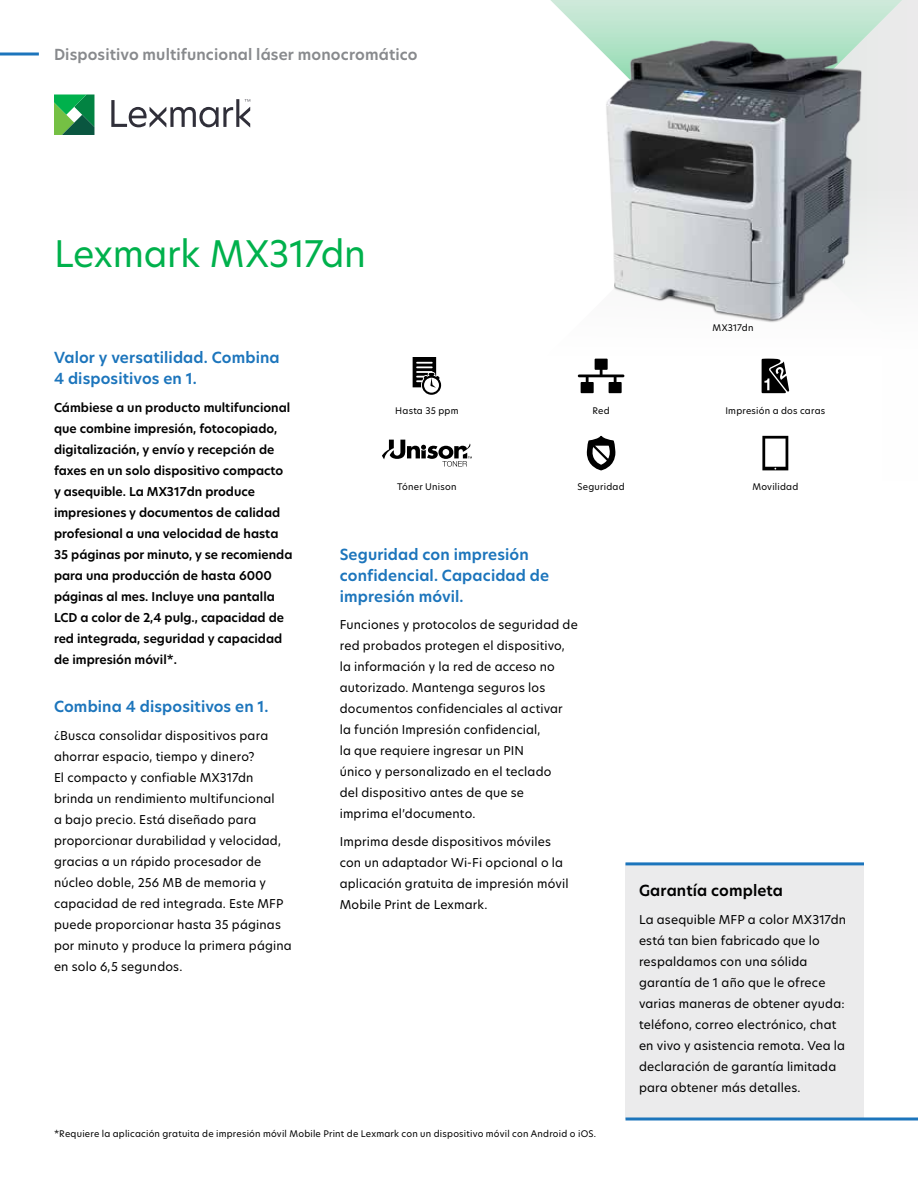
<style>
.page{position:relative;width:918px;height:1188px;background:#fff}
.page>*{position:absolute;margin:0;border:0;box-sizing:border-box;transform-origin:0 0}
.t1{font:36px "TP Hero";letter-spacing:-.01em;color:#00b14c}
.t2{font:600 15px/21px "TP Hero";letter-spacing:.01em;color:#1c75bc}
.t3{font:600 15px "TP Hero";letter-spacing:.01em;color:#888a8d}
.t4{font:600 15px "TP Hero";letter-spacing:.01em;color:#000}
.t5{font:12px/21px "TP Hero";letter-spacing:.015em;color:#000}
.t6{font:600 12px/21px "TP Hero";color:#000}
.t7{font:9px "TP Hero";letter-spacing:.025em;color:#000}
</style>
<div class="page">
<svg style="left:0;top:52px;width:39px;height:4px"></svg>
<svg style="left:761px;top:0;width:157px;height:381px"></svg>
<svg style="left:550px;top:0;width:366px;height:176px"></svg>
<svg style="left:111px;top:99px;width:139px;height:28px"></svg>
<svg style="left:54px;top:94px;width:40px;height:41px;background:#359d56"></svg>
<img style="left:597px;top:39px;width:272px;height:285px">
<svg style="left:413px;top:357px;width:28px;height:38px"></svg>
<svg style="left:578px;top:359px;width:46px;height:34px"></svg>
<svg style="left:762px;top:359px;width:27px;height:34px"></svg>
<svg style="left:382px;top:440px;width:90px;height:27px"></svg>
<svg style="left:587px;top:436px;width:28px;height:34px"></svg>
<svg style="left:762px;top:436px;width:26px;height:34px"></svg>
<div style="left:626px;top:864px;width:238px;height:255px;background:#ebebec"></div>
<hr style="left:626px;top:1118px;width:238px;height:2px;background:#1c75bc">
<hr style="left:864px;top:1118px;width:54px;height:2px;background:#1c75bc">
<hr style="left:626px;top:862px;width:238px;height:3px;background:#1c75bc">
<p class="t3" style="left:54px;top:44px;width:365px">Dispositivo multifuncional láser monocromático</p>
<h1 class="t1" style="left:54px;top:229px;width:313px">Lexmark MX317dn</h1>
<p class="t7" style="left:713px;top:322px;width:42px">MX317dn</p>
<p class="t2" style="left:54px;top:347px;width:227px">Valor y versatilidad. Combina<br>4 dispositivos en 1.</p>
<p class="t6" style="left:54px;top:397px;width:240px">Cámbiese a un producto multifuncional que combine impresión, fotocopiado, digitalización, y envío y recepción de faxes en un solo dispositivo compacto y asequible. La MX317dn produce impresiones y documentos de calidad profesional a una velocidad de hasta 35 páginas por minuto, y se recomienda para una producción de hasta 6000 páginas al mes. Incluye una pantalla LCD a color de 2,4 pulg., capacidad de red integrada, seguridad y capacidad de impresión móvil*.</p>
<p class="t2" style="left:54px;top:696px;width:216px">Combina 4 dispositivos en 1.</p>
<p class="t5" style="left:54px;top:724px;width:239px">¿Busca consolidar dispositivos para ahorrar espacio, tiempo y dinero?<br>El compacto y confiable MX317dn brinda un rendimiento multifuncional<br>a bajo precio. Está diseñado para proporcionar durabilidad y velocidad, gracias a un rápido procesador de núcleo doble, 256 MB de memoria y capacidad de red integrada. Este MFP puede proporcionar hasta 35 páginas por minuto y produce la primera página en solo 6,5 segundos.</p>
<p class="t7" style="left:395px;top:405px;width:65px">Hasta 35 ppm</p>
<p class="t7" style="left:593px;top:405px;width:19px">Red</p>
<p class="t7" style="left:725px;top:405px;width:101px">Impresión a dos caras</p>
<p class="t7" style="left:397px;top:480px;width:61px">Tóner Unison</p>
<p class="t7" style="left:578px;top:480px;width:49px">Seguridad</p>
<p class="t7" style="left:753px;top:480px;width:47px">Movilidad</p>
<p class="t2" style="left:340px;top:544px;width:211px">Seguridad con impresión confidencial. Capacidad de impresión móvil.</p>
<p class="t5" style="left:340px;top:614px;width:240px">Funciones y protocolos de seguridad de red probados protegen el dispositivo, la información y la red de acceso no autorizado. Mantenga seguros los documentos confidenciales al activar<br>la función Impresión confidencial,<br>la que requiere ingresar un PIN<br>único y personalizado en el teclado<br>del dispositivo antes de que se<br>imprima el’documento.</p>
<p class="t5" style="left:340px;top:831px;width:230px">Imprima desde dispositivos móviles con un adaptador Wi-Fi opcional o la aplicación gratuita de impresión móvil Mobile Print de Lexmark.</p>
<p class="t4" style="left:639px;top:881px;width:146px">Garantía completa</p>
<p class="t5" style="left:639px;top:909px;width:209px">La asequible MFP a color MX317dn está tan bien fabricado que lo respaldamos con una sólida garantía de 1 año que le ofrece varias maneras de obtener ayuda: teléfono, correo electrónico, chat en vivo y asistencia remota. Vea la declaración de garantía limitada para obtener más detalles.</p>
<p class="t7" style="left:54px;top:1127px;width:544px">*Requiere la aplicación gratuita de impresión móvil Mobile Print de Lexmark con un dispositivo móvil con Android o iOS.</p>
</div>
